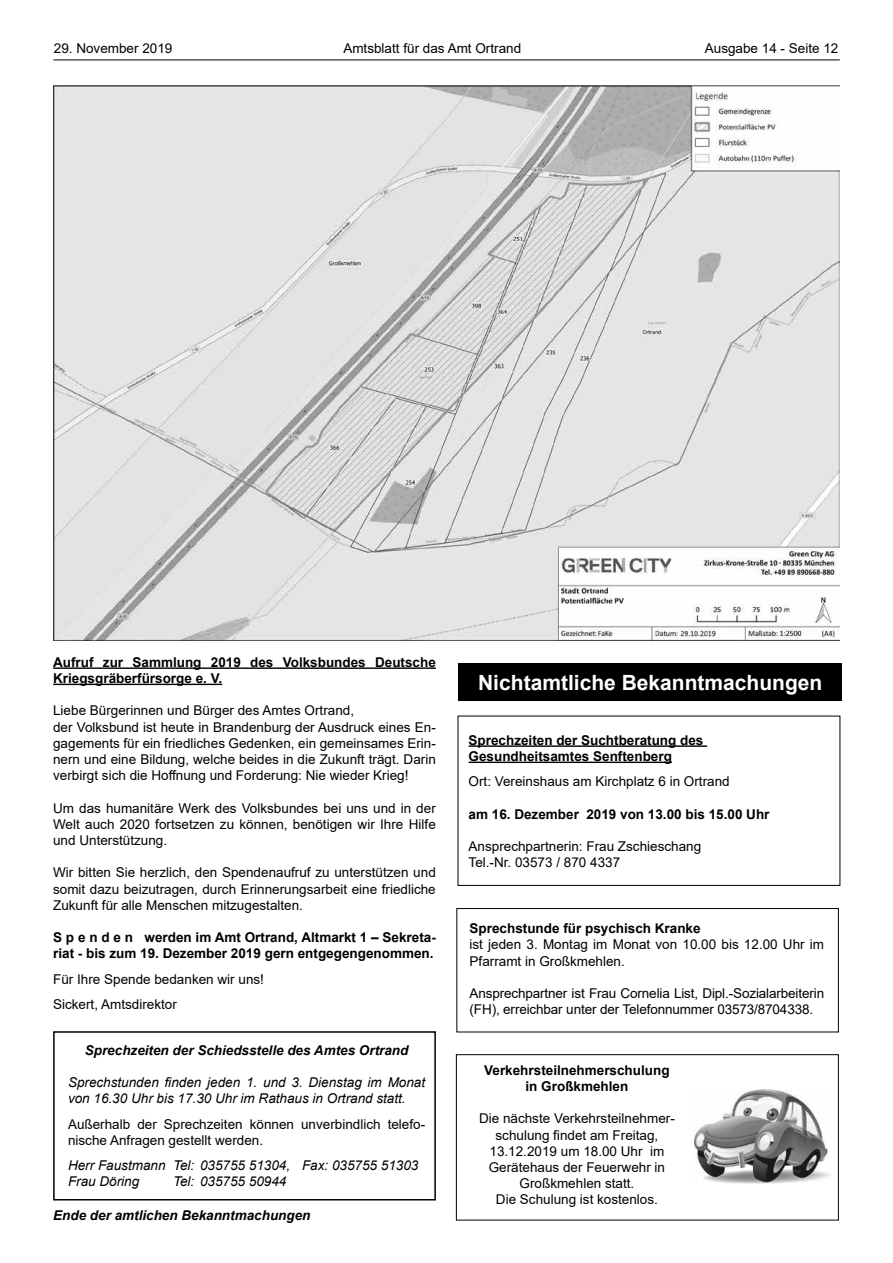
<style>
.page{position:relative;width:893px;height:1263px;background:#fff}
.page>*{position:absolute;margin:0;border:0;box-sizing:border-box;transform-origin:0 0}
.t1{font:700 21px "Arial";color:#fff}
.t2{font:13.5px/16.2px "Arial";color:#000}
.t3{font:700 13.5px/16.2px "Arial";color:#000}
.t4{font:italic 13.5px/16.2px "Arial";color:#000}
.t5{font:italic 700 13.5px "Arial";color:#000}
</style>
<div class="page">
<hr style="left:53px;top:60px;width:787px;height:1px;background:#000">
<div style="left:456px;top:908px;width:383px;height:124px;border:1px solid #000"></div>
<img style="left:694px;top:1089px;width:137px;height:94px">
<div style="left:456px;top:1054px;width:383px;height:166px;border:1px solid #000"></div>
<div style="left:53px;top:1031px;width:383px;height:169px;border:2px solid #000"></div>
<div style="left:458px;top:663px;width:384px;height:37px;background:#000"></div>
<div style="left:458px;top:716px;width:382px;height:170px;border:1px solid #000"></div>
<hr style="left:469px;top:745px;width:238px;height:2px;background:#000">
<hr style="left:469px;top:762px;width:203px;height:1px;background:#000">
<img style="left:54px;top:85px;width:786px;height:555px">
<hr style="left:53px;top:667px;width:383px;height:2px;background:#000">
<hr style="left:53px;top:684px;width:169px;height:1px;background:#000">
<p class="t2" style="left:54px;top:40px;width:120px">29. November 2019</p>
<p class="t2" style="left:343px;top:40px;width:179px">Amtsblatt für das Amt Ortrand</p>
<p class="t2" style="left:705px;top:40px;width:135px">Ausgabe 14 - Seite 12</p>
<p class="t3" style="left:53px;top:654px;width:384px">Aufruf zur Sammlung 2019 des Volksbundes Deutsche<br>Kriegsgräberfürsorge e. V.</p>
<p class="t2" style="left:53px;top:702px;width:384px">Liebe Bürgerinnen und Bürger des Amtes Ortrand,<br>der Volksbund ist heute in Brandenburg der Ausdruck eines En&shy;gagements für ein friedliches Gedenken, ein gemeinsames Erin&shy;nern und eine Bildung, welche beides in die Zukunft trägt. Darin verbirgt sich die Hoffnung und Forderung: Nie wieder Krieg!</p>
<p class="t2" style="left:53px;top:800px;width:384px;text-align:justify">Um das humanitäre Werk des Volksbundes bei uns und in der Welt auch 2020 fortsetzen zu können, benötigen wir Ihre Hilfe und Unterstützung.</p>
<p class="t2" style="left:53px;top:864px;width:384px;text-align:justify">Wir bitten Sie herzlich, den Spendenaufruf zu unterstützen und somit dazu beizutragen, durch Erinnerungsarbeit eine friedliche Zukunft für alle Menschen mitzugestalten.</p>
<p class="t3" style="left:53px;top:929px;width:384px">S p e n d e n werden im Amt Ortrand, Altmarkt 1 – Sekreta&shy;riat - bis zum 19. Dezember 2019 gern entgegengenommen.</p>
<p class="t2" style="left:53px;top:966px;width:212px;line-height:25.2px">Für Ihre Spende bedanken wir uns!<br>Sickert, Amtsdirektor</p>
<p class="t5" style="left:85px;top:1041px;width:325px">Sprechzeiten der Schiedsstelle des Amtes Ortrand</p>
<p class="t4" style="left:68px;top:1074px;width:359px">Sprechstunden finden jeden 1. und 3. Dienstag im Monat von 16.30 Uhr bis 17.30 Uhr im Rathaus in Ortrand statt.</p>
<p class="t2" style="left:68px;top:1115px;width:359px">Außerhalb der Sprechzeiten können unverbindlich telefo&shy;nische Anfragen gestellt werden.</p>
<p class="t4" style="left:68px;top:1157px;width:352px">Herr Faustmann Tel: 035755 51304, Fax: 035755 51303<br>Frau Döring</p>
<p class="t4" style="left:173px;top:1173px;width:115px">Tel: 035755 50944</p>
<p class="t5" style="left:53px;top:1207px;width:259px">Ende der amtlichen Bekanntmachungen</p>
<h1 class="t1" style="left:478px;top:668px;width:346px">Nichtamtliche Bekanntmachungen</h1>
<p class="t3" style="left:469px;top:732px;width:236px">Sprechzeiten der Suchtberatung des<br>Gesundheitsamtes Senftenberg</p>
<p class="t2" style="left:469px;top:773px;width:263px">Ort: Vereinshaus am Kirchplatz 6 in Ortrand</p>
<p class="t3" style="left:469px;top:806px;width:302px">am 16. Dezember 2019 von 13.00 bis 15.00 Uhr</p>
<p class="t2" style="left:469px;top:838px;width:234px">Ansprechpartnerin: Frau Zschieschang<br>Tel.-Nr. 03573 / 870 4337</p>
<p class="t3" style="left:470px;top:920px;width:233px">Sprechstunde für psychisch Kranke</p>
<p class="t2" style="left:470px;top:936px;width:356px">ist jeden 3. Montag im Monat von 10.00 bis 12.00 Uhr im<br>Pfarramt in Großkmehlen.</p>
<p class="t2" style="left:470px;top:985px;width:356px">Ansprechpartner ist Frau Cornelia List, Dipl.-Sozialarbeiterin (FH), erreichbar unter der Telefonnummer 03573/8704338.</p>
<p class="t3" style="left:484px;top:1062px;width:187px;text-align:center">Verkehrsteilnehmerschulung in Großkmehlen</p>
<p class="t2" style="left:479px;top:1110px;width:197px;text-align:center">Die nächste Verkehrsteilnehmer&shy;schulung findet am Freitag,<br>13.12.2019 um 18.00 Uhr im<br>Gerätehaus der Feuerwehr in<br>Großkmehlen statt.<br>Die Schulung ist kostenlos.</p>
</div>
